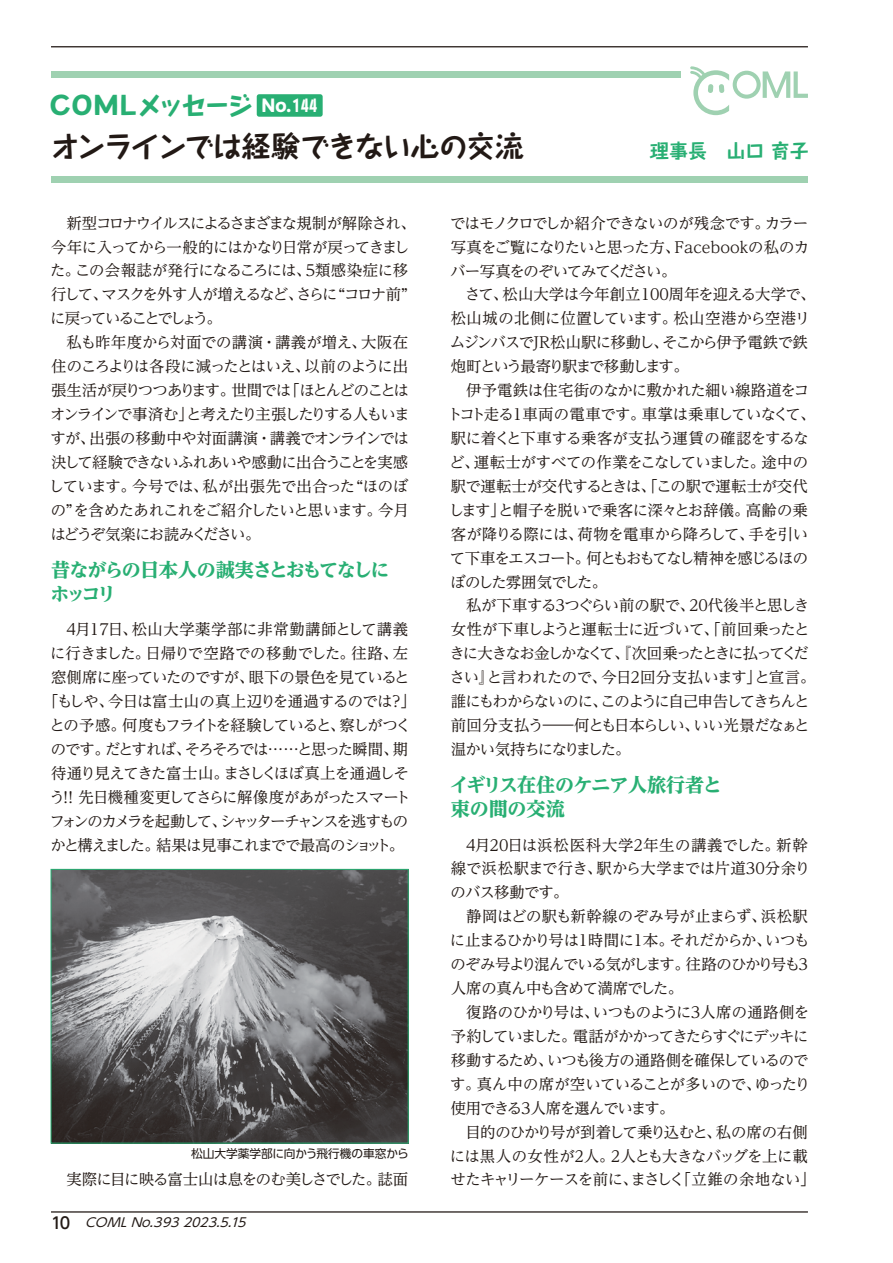
<style>
.page{position:relative;width:893px;height:1263px;background:#fff}
.page>*{position:absolute;margin:0;border:0;box-sizing:border-box;transform-origin:0 0}
.t1{font:28.65px "Taka Hand Std Bold 90 pv RKSJ H";letter-spacing:-.03em;color:#221915}
.t2{font:25.5px "Taka Hand Std Heavy 90 pv RKSJ H";letter-spacing:-.045em;color:#28af73;scale:1.25 1}
.t3{font:19.2px/23.9px "UD Reimin Pr 6 N Heavy 90 pv RKSJ H";letter-spacing:-.085em;color:#28af73}
.t4{font:19.2px/23.9px "UD Reimin Pr 6 N Heavy 90 pv RKSJ H";letter-spacing:-.01em;color:#28af73}
.t5{font:19.2px "Taka Hand Std Bold 90 pv RKSJ H";color:#28af73}
.t6{font:16.95px "Taka Hand Std Heavy 90 pv RKSJ H";color:#fff;scale:1.25 1}
.t7{font:15.45px/23.9px "UD Reimin Pr 6 N Regular 90 pv RKSJ H";letter-spacing:-.055em;color:#221915}
.t8{font:italic 12.3px "UD Shin Go Pr 6 N Regular 90 pv RKSJ H";color:#221915;scale:1.04 1}
.t9{font:11.7px "UD Shin Go Pr 6 N Regular 90 pv RKSJ H";color:#221915}
.s1{font-family:"UD Shin Go Pr 6 N Medium 90 pv RKSJ H";font-style:normal;font-size:15.9px}
</style>
<div class="page">
<img style="left:53px;top:871px;width:353px;height:270px">
<div style="left:51px;top:869px;width:357px;height:274px;border:1px solid #28af73"></div>
<svg style="left:690px;top:66px;width:118px;height:49px"></svg>
<div style="left:51px;top:176px;width:757px;height:7px;background:#9fd1b1"></div>
<div style="left:51px;top:71px;width:629px;height:7px;background:#9fd1b1"></div>
<div style="left:257px;top:94px;width:66px;height:23px;background:#28af73;border-radius:2px"></div>
<hr style="left:51px;top:46px;width:757px;height:1px;background:#221915">
<hr style="left:51px;top:1211px;width:757px;height:1px;background:#221915">
<h2 class="t2" style="left:49px;top:95px;width:164px">COMLメッセージ</h2>
<h1 class="t1" style="left:51px;top:135px;width:474px">オンラインでは経験できない心の交流</h1>
<p class="t5" style="left:650px;top:143px;width:161px">理事長　山口 育子</p>
<p class="t6" style="left:261px;top:99px;width:47px">No.144</p>
<p class="t7" style="left:49px;top:213px;width:369px">　新型コロナウイルスによるさまざまな規制が解除され、今年に入ってから一般的にはかなり日常が戻ってきました。この会報誌が発行になるころには、5類感染症に移行して、マスクを外す人が増えるなど、さらに “コロナ前”に戻っていることでしょう。<br>　私も昨年度から対面での講演・講義が増え、大阪在住のころよりは各段に減ったとはいえ、以前のように出張生活が戻りつつあります。世間では「ほとんどのことはオンラインで事済む」と考えたり主張したりする人もいますが、出張の移動中や対面講演・講義でオンラインでは決して経験できないふれあいや感動に出合うことを実感しています。今号では、私が出張先で出合った“ほのぼの”を含めたあれこれをご紹介したいと思います。今月はどうぞ気楽にお読みください。</p>
<p class="t3" style="left:50px;top:560px;width:340px">昔ながらの日本人の誠実さとおもてなしにホッコリ</p>
<p class="t7" style="left:43px;top:620px;width:374px;text-align:center">　4月17日、松山大学薬学部に非常勤講師として講義に行きました。日帰りで空路での移動でした。往路、左窓側席に座っていたのですが、眼下の景色を見ていると「もしや、今日は富士山の真上辺りを通過するのでは？」との予感。何度もフライトを経験していると、察しがつくのです。だとすれば、そろそろでは……と思った瞬間、期待通り見えてきた富士山。まさしくほぼ真上を通過しそう!! 先日機種変更してさらに解像度があがったスマートフォンのカメラを起動して、シャッターチャンスを逃すものかと構えました。結果は見事これまでで最高のショット。</p>
<p class="t9" style="left:191px;top:1149px;width:219px">松山大学薬学部に向かう飛行機の車窓から</p>
<p class="t7" style="left:51px;top:1170px;width:359px">　実際に目に映る富士山は息をのむ美しさでした。誌面</p>
<p class="t8" style="left:51px;top:1218px;width:192px"><span class="s1">1 0</span> COML No.393 2023.5.15</p>
<p class="t7" style="left:447px;top:213px;width:370px">ではモノクロでしか紹介できないのが残念です。カラー写真をご覧になりたいと思った方、Facebookの私のカバー写真をのぞいてみてください。<br>　さて、松山大学は今年創立100周年を迎える大学で、松山城の北側に位置しています。松山空港から空港リムジンバスでJR松山駅に移動し、そこから伊予電鉄で鉄炮町という最寄り駅まで移動します。<br>　伊予電鉄は住宅街のなかに敷かれた細い線路道をコトコト走る1車両の電車です。車掌は乗車していなくて、駅に着くと下車する乗客が支払う運賃の確認をするなど、運転士がすべての作業をこなしていました。途中の駅で運転士が交代するときは、「この駅で運転士が交代します」と帽子を脱いで乗客に深々とお辞儀。高齢の乗客が降りる際には、荷物を電車から降ろして、手を引いて下車をエスコート。何ともおもてなし精神を感じるほのぼのした雰囲気でした。<br>　私が下車する3つぐらい前の駅で、20代後半と思しき女性が下車しようと運転士に近づいて、「前回乗ったときに大きなお金しかなくて、『次回乗ったときに払ってください』と言われたので、今日2回分支払います」と宣言。誰にもわからないのに、このように自己申告してきちんと前回分支払う―何とも日本らしい、いい光景だなぁと温かい気持ちになりました。</p>
<p class="t4" style="left:450px;top:776px;width:274px">イギリス在住のケニア人旅行者と束の間の交流</p>
<p class="t7" style="left:450px;top:835px;width:367px">　4月20日は浜松医科大学2年生の講義でした。新幹線で浜松駅まで行き、駅から大学までは片道30分余りのバス移動です。<br>　静岡はどの駅も新幹線のぞみ号が止まらず、浜松駅に止まるひかり号は1時間に1本。それだからか、いつものぞみ号より混んでいる気がします。往路のひかり号も3人席の真ん中も含めて満席でした。<br>　復路のひかり号は、いつものように3人席の通路側を予約していました。電話がかかってきたらすぐにデッキに移動するため、いつも後方の通路側を確保しているのです。真ん中の席が空いていることが多いので、ゆったり使用できる3人席を選んでいます。<br>　目的のひかり号が到着して乗り込むと、私の席の右側には黒人の女性が2人。2人とも大きなバッグを上に載せたキャリーケースを前に、まさしく「立錐の余地ない」</p>
</div>
